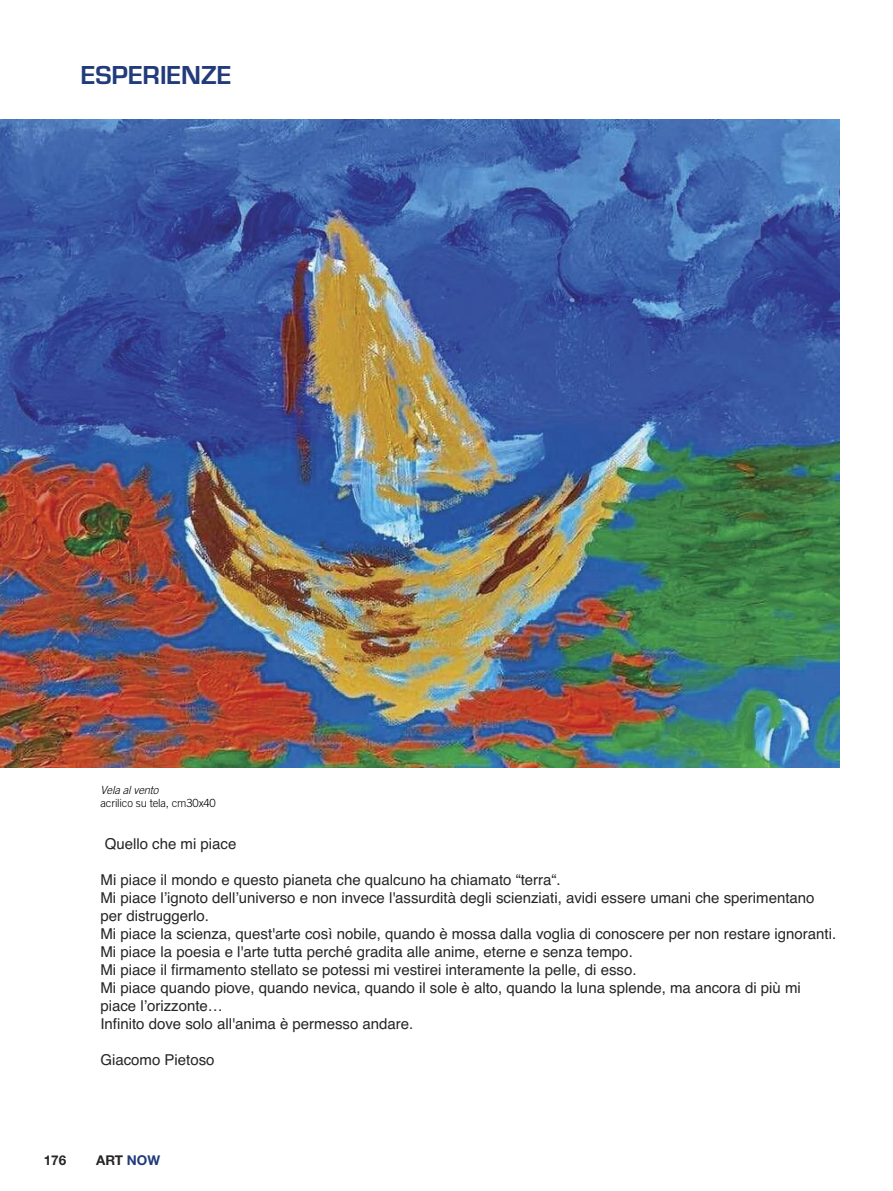
<style>
.page{position:relative;width:893px;height:1191px;background:#fff}
.page>*{position:absolute;margin:0;border:0;box-sizing:border-box;transform-origin:0 0}
.t1{font:700 27px "Eurostile";color:#223b7a}
.t2{font:15px/18px "Helvetica";color:#272526}
.t3{font:700 13.5px "Helvetica Neue";color:#272526}
.t4{font:300 11.25px "Trade Gothic";letter-spacing:-.015em;color:#000}
.t5{font:italic 300 11.25px "Trade Gothic";letter-spacing:-.015em;color:#000}
.s1{color:#223b7a}
</style>
<div class="page">
<img style="left:0;top:119px;width:840px;height:648px">
<h1 class="t1" style="left:81px;top:59px;width:152px">ESPERIENZE</h1>
<p class="t5" style="left:100px;top:785px;width:59px">Vela al vento</p>
<p class="t4" style="left:100px;top:799px;width:117px">acrilico su tela, cm30x40</p>
<p class="t2" style="left:105px;top:835px;width:133px">Quello che mi piace</p>
<p class="t2" style="left:100px;top:871px;width:737px">Mi piace il mondo e questo pianeta che qualcuno ha chiamato “terra“.<br>Mi piace l’ignoto dell’universo e non invece l'assurdità degli scienziati, avidi essere umani che sperimentano per distruggerlo.<br>Mi piace la scienza, quest'arte così nobile, quando è mossa dalla voglia di conoscere per non restare ignoranti.<br>Mi piace la poesia e l'arte tutta perché gradita alle anime, eterne e senza tempo.<br>Mi piace il firmamento stellato se potessi mi vestirei interamente la pelle, di esso.<br>Mi piace quando piove, quando nevica, quando il sole è alto, quando la luna splende, ma ancora di più mi piace l’orizzonte…<br>Infinito dove solo all'anima è permesso andare.</p>
<p class="t2" style="left:100px;top:1051px;width:116px">Giacomo Pietoso</p>
<p class="t3" style="left:44px;top:1149px;width:24px">176</p>
<p class="t3" style="left:96px;top:1149px;width:66px">ART <span class="s1">NOW</span></p>
</div>
